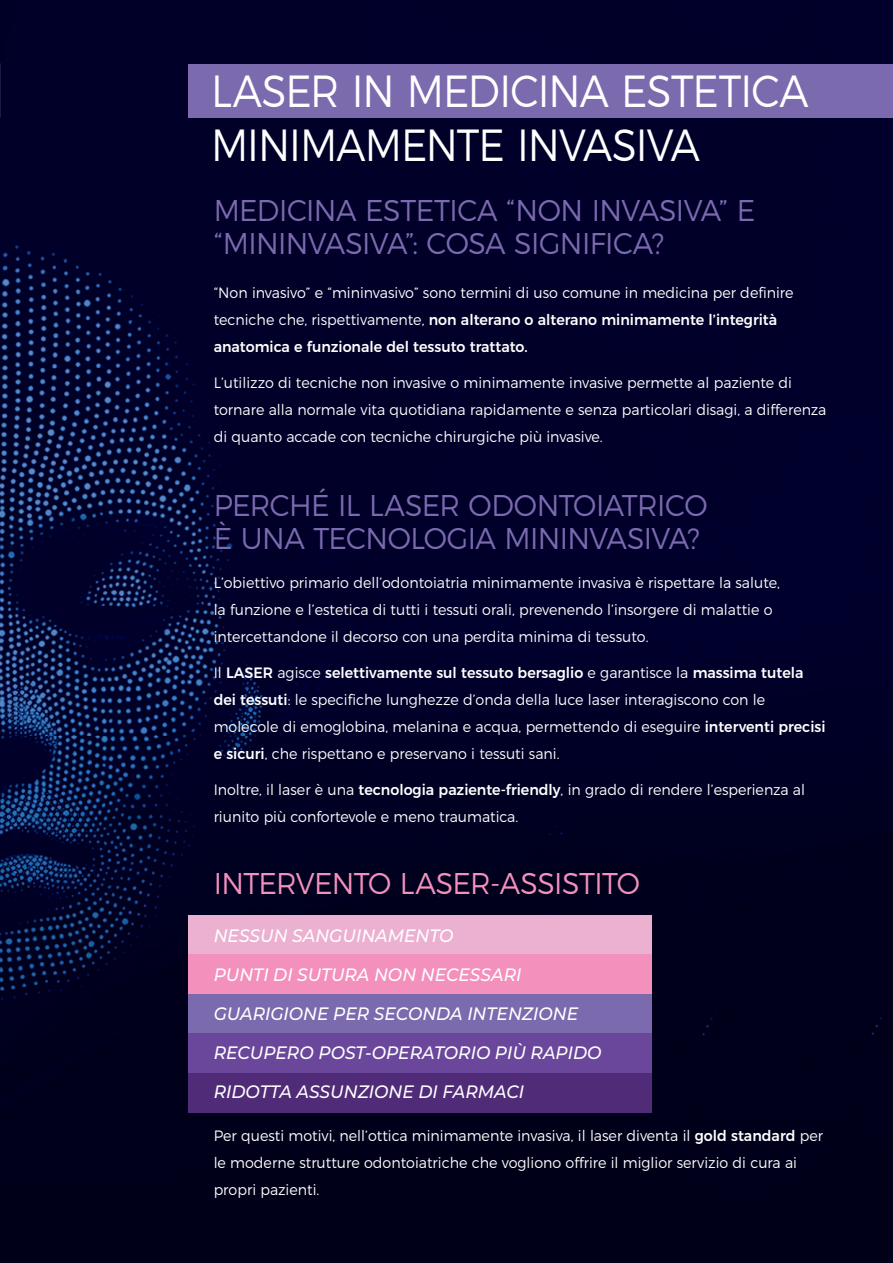
<style>
.page{position:relative;width:893px;height:1263px;background:#fff}
.page>*{position:absolute;margin:0;border:0;box-sizing:border-box;transform-origin:0 0}
.t1{font:300 45px/54px "Montserrat";letter-spacing:-.025em;color:#fff;scale:.9 1}
.t2{font:300 30px/33px "Montserrat";letter-spacing:-.02em;color:#7c6aaf;scale:.95 1}
.t3{font:300 30px "Montserrat";letter-spacing:-.02em;color:#f390bc;scale:.95 1}
.t4{font:italic 500 18px/39px "Montserrat";color:#fff;scale:.95 1}
.t5{font:300 15px/27px "Montserrat";color:#fff;scale:.95 1}
.s1{font-weight:500}
</style>
<div class="page">
<img style="left:0;top:0;width:893px;height:1263px">
<div style="left:188px;top:64px;width:705px;height:53px;background:#7c6aaf"></div>
<div style="left:188px;top:915px;width:463px;height:39px;background:#ecb0d0"></div>
<div style="left:188px;top:954px;width:463px;height:40px;background:#f390bc"></div>
<div style="left:188px;top:994px;width:463px;height:39px;background:#7c6aaf"></div>
<div style="left:188px;top:1033px;width:463px;height:40px;background:#6b479c"></div>
<div style="left:188px;top:1073px;width:463px;height:40px;background:#502b77"></div>
<h1 class="t1" style="left:211px;top:61px;width:666px">LASER IN MEDICINA ESTETICA<br>MINIMAMENTE INVASIVA</h1>
<h2 class="t2" style="left:214px;top:192px;width:572px">MEDICINA ESTETICA “NON INVASIVA” E “MININVASIVA”: COSA SIGNIFICA?</h2>
<p class="t5" style="left:214px;top:278px;width:612px">“Non invasivo” e “mininvasivo” sono termini di uso comune in medicina per definire tecniche che, rispettivamente, <span class="s1">non alterano o alterano minimamente l’integrità anatomica e funzionale del tessuto trattato.</span></p>
<p class="t5" style="left:214px;top:368px;width:646px">L’utilizzo di tecniche non invasive o minimamente invasive permette al paziente di tornare alla normale vita quotidiana rapidamente e senza particolari disagi, a differenza di quanto accade con tecniche chirurgiche più invasive.</p>
<h2 class="t2" style="left:214px;top:486px;width:521px">PERCHÉ IL LASER ODONTOIATRICO<br>È UNA TECNOLOGIA MININVASIVA?</h2>
<p class="t5" style="left:214px;top:568px;width:598px">L’obiettivo primario dell’odontoiatria minimamente invasiva è rispettare la salute, la funzione e l’estetica di tutti i tessuti orali, prevenendo l’insorgere di malattie o intercettandone il decorso con una perdita minima di tessuto.</p>
<p class="t5" style="left:214px;top:658px;width:645px">Il <span class="s1">LASER</span> agisce <span class="s1">selettivamente sul tessuto bersaglio</span> e garantisce la <span class="s1">massima tutela dei tessuti</span>: le specifiche lunghezze d’onda della luce laser interagiscono con le molecole di emoglobina, melanina e acqua, permettendo di eseguire <span class="s1">interventi precisi e sicuri</span>, che rispettano e preservano i tessuti sani.</p>
<p class="t5" style="left:214px;top:775px;width:624px">Inoltre, il laser è una <span class="s1">tecnologia paziente-friendly</span>, in grado di rendere l’esperienza al riunito più confortevole e meno traumatica.</p>
<h2 class="t3" style="left:214px;top:860px;width:450px">INTERVENTO LASER-ASSISTITO</h2>
<p class="t4" style="left:214px;top:915px;width:410px">NESSUN SANGUINAMENTO<br>PUNTI DI SUTURA NON NECESSARI<br>GUARIGIONE PER SECONDA INTENZIONE<br>RECUPERO POST-OPERATORIO PIÙ RAPIDO<br>RIDOTTA ASSUNZIONE DI FARMACI</p>
<p class="t5" style="left:214px;top:1121px;width:643px">Per questi motivi, nell’ottica minimamente invasiva, il laser diventa il <span class="s1">gold standard</span> per le moderne strutture odontoiatriche che vogliono offrire il miglior servizio di cura ai propri pazienti.</p>
</div>
